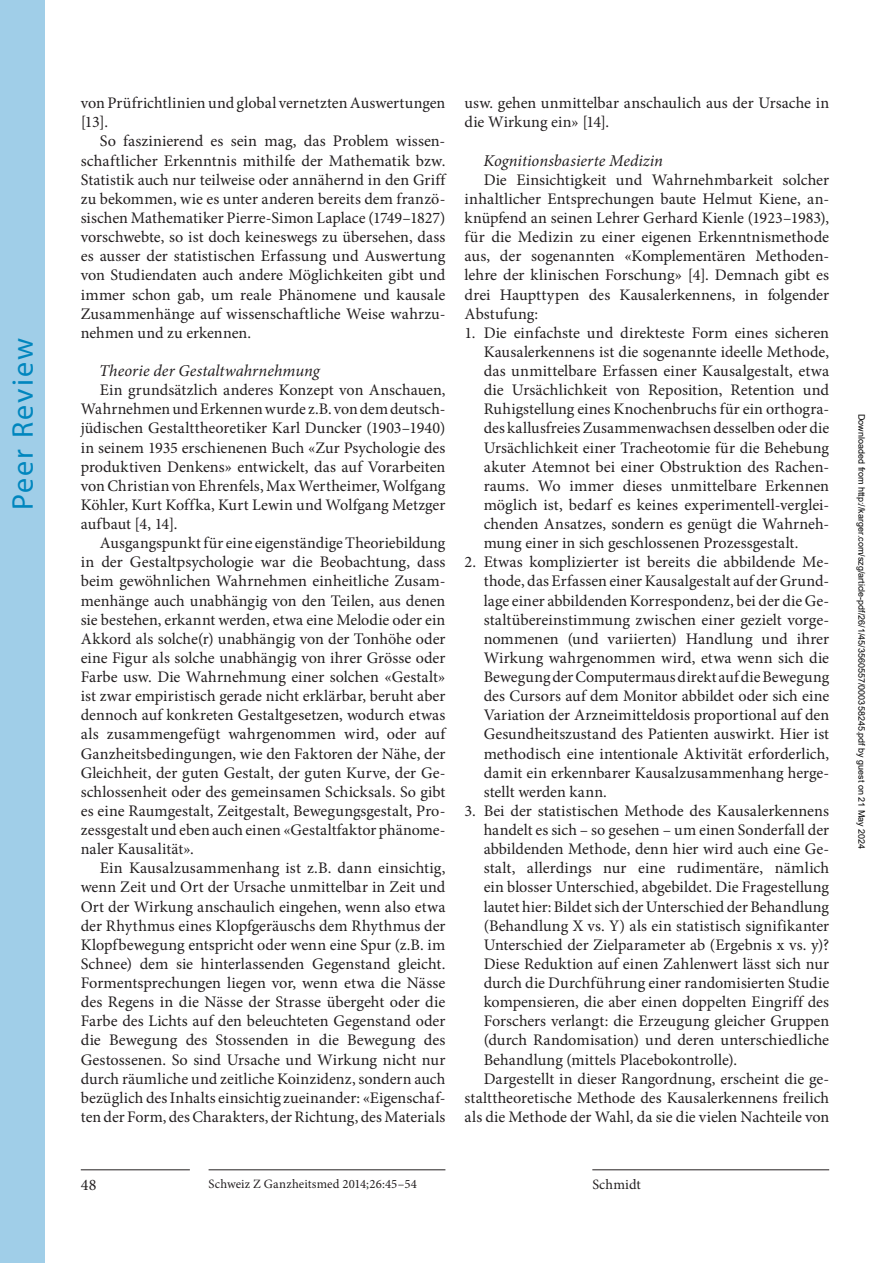
<style>
.page{position:relative;width:893px;height:1263px;background:#fff}
.page>*{position:absolute;margin:0;border:0;box-sizing:border-box;transform-origin:0 0}
.t1{font:30px "Myriad Pro";letter-spacing:.07em;color:#0086be}
.t2{font:italic 16.5px "Minion Pro";color:#231f20}
.t3{font:16.2px/19px "Minion Pro";color:#231f20;text-align:justify}
.t4{font:14.25px "Minion Pro";letter-spacing:.01em;color:#231f20}
.t5{font:12.75px "Minion Pro";letter-spacing:.015em;color:#231f20}
.t6{font:9px "Arial";color:#000}
</style>
<div class="page">
<hr style="left:81px;top:1169px;width:109px;height:1px;background:#231f20">
<hr style="left:209px;top:1169px;width:236px;height:1px;background:#231f20">
<hr style="left:592px;top:1169px;width:237px;height:1px;background:#231f20">
<div style="left:0;top:0;width:45px;height:1263px;background:#a0cee8"></div>
<h1 class="t1" style="left:4px;top:510px;width:174px;rotate:-90deg">Peer Review</h1>
<p class="t3" style="left:81px;top:94px;width:366px">von Prüfrichtlinien und global vernetzten Auswertungen [13].</p>
<p class="t3" style="left:81px;top:132px;width:366px;text-indent:19px">So faszinierend es sein mag, das Problem wissen&shy;schaftlicher Erkenntnis mithilfe der Mathematik bzw.<br>Statistik auch nur teilweise oder annähernd in den Griff zu bekommen, wie es unter anderen bereits dem franzö&shy;sischen Mathematiker Pierre-Simon Laplace (1749–1827) vorschwebte, so ist doch keineswegs zu übersehen, dass es ausser der statistischen Erfassung und Auswertung von Studiendaten auch andere Möglichkeiten gibt und immer schon gab, um reale Phänomene und kausale Zusammenhänge auf wissenschaftliche Weise wahrzu&shy;nehmen und zu erkennen.</p>
<p class="t2" style="left:99px;top:359px;width:222px">Theorie der Gestaltwahrnehmung</p>
<p class="t3" style="left:81px;top:380px;width:366px;text-indent:19px">Ein grundsätzlich anderes Konzept von Anschauen, Wahrnehmen und Erkennen wurde z.B. von dem deutsch&shy;jüdischen Gestalttheoretiker Karl Duncker (1903–1940) in seinem 1935 erschienenen Buch «Zur Psychologie des produktiven Denkens» entwickelt, das auf Vorarbeiten von Christian von Ehrenfels, Max Wertheimer, Wolfgang Köhler, Kurt Koffka, Kurt Lewin und Wolfgang Metzger aufbaut [4, 14].</p>
<p class="t3" style="left:81px;top:533px;width:366px;text-indent:19px">Ausgangspunkt für eine eigenständige Theoriebildung in der Gestaltpsychologie war die Beobachtung, dass beim gewöhnlichen Wahrnehmen einheitliche Zusam&shy;menhänge auch unabhängig von den Teilen, aus denen sie bestehen, erkannt werden, etwa eine Melodie oder ein Akkord als solche(r) unabhängig von der Tonhöhe oder eine Figur als solche unabhängig von ihrer Grösse oder Farbe usw. Die Wahrnehmung einer solchen «Gestalt» ist zwar empiristisch gerade nicht erklärbar, beruht aber dennoch auf konkreten Gestaltgesetzen, wodurch etwas als zusammengefügt wahrgenommen wird, oder auf Ganzheitsbedingungen, wie den Faktoren der Nähe, der Gleichheit, der guten Gestalt, der guten Kurve, der Ge&shy;schlossenheit oder des gemeinsamen Schicksals. So gibt es eine Raumgestalt, Zeitgestalt, Bewegungsgestalt, Pro&shy;zessgestalt und eben auch einen «Gestaltfaktor phänome&shy;naler Kausalität».</p>
<p class="t3" style="left:81px;top:859px;width:366px;text-indent:19px">Ein Kausalzusammenhang ist z.B. dann einsichtig, wenn Zeit und Ort der Ursache unmittelbar in Zeit und Ort der Wirkung anschaulich eingehen, wenn also etwa der Rhythmus eines Klopfgeräuschs dem Rhythmus der Klopfbewegung entspricht oder wenn eine Spur (z.B. im Schnee) dem sie hinterlassenden Gegenstand gleicht.<br>Formentsprechungen liegen vor, wenn etwa die Nässe des Regens in die Nässe der Strasse übergeht oder die Farbe des Lichts auf den beleuchteten Gegenstand oder die Bewegung des Stossenden in die Bewegung des Gestossenen. So sind Ursache und Wirkung nicht nur durch räumliche und zeitliche Koinzidenz, sondern auch bezüglich des Inhalts einsichtig zueinander: «Eigenschaf&shy;ten der Form, des Charakters, der Richtung, des Materials</p>
<p class="t3" style="left:465px;top:94px;width:366px">usw. gehen unmittelbar anschaulich aus der Ursache in die Wirkung ein» [14].</p>
<p class="t2" style="left:483px;top:149px;width:181px">Kognitionsbasierte Medizin</p>
<p class="t3" style="left:465px;top:170px;width:366px;text-align:left;text-indent:19px">Die Einsichtigkeit und Wahrnehmbarkeit solcher inhaltlicher Entsprechungen baute Helmut Kiene, an&shy;knüpfend an seinen Lehrer Gerhard Kienle (1923–1983), für die Medizin zu einer eigenen Erkenntnismethode aus, der sogenannten «Komplementären Methoden-- lehre der klinischen Forschung» [4]. Demnach gibt es drei Haupttypen des Kausalerkennens, in folgender Abstufung:</p>
<p class="t3" style="left:484px;top:323px;width:347px;text-indent:-19px">1. Die einfachste und direkteste Form eines sicheren Kausalerkennens ist die sogenannte ideelle Methode, das unmittelbare Erfassen einer Kausalgestalt, etwa die Ursächlichkeit von Reposition, Retention und Ruhigstellung eines Knochenbruchs für ein orthogra&shy;des kallusfreies Zusammenwachsen desselben oder die Ursächlichkeit einer Tracheotomie für die Behebung akuter Atemnot bei einer Obstruktion des Rachen&shy;raums. Wo immer dieses unmittelbare Erkennen möglich ist, bedarf es keines experimentell-verglei&shy;chenden Ansatzes, sondern es genügt die Wahrneh&shy;mung einer in sich geschlossenen Prozessgestalt.</p>
<p class="t3" style="left:484px;top:553px;width:347px;text-indent:-19px">2. Etwas komplizierter ist bereits die abbildende Me&shy;thode, das Erfassen einer Kausalgestalt auf der Grund&shy;lage einer abbildenden Korrespondenz, bei der die Ge&shy;staltübereinstimmung zwischen einer gezielt vorge&shy;nommenen (und variierten) Handlung und ihrer Wirkung wahrgenommen wird, etwa wenn sich die Bewegung der Computermaus direkt auf die Bewegung des Cursors auf dem Monitor abbildet oder sich eine Variation der Arzneimitteldosis proportional auf den Gesundheitszustand des Patienten auswirkt. Hier ist methodisch eine intentionale Aktivität erforderlich, damit ein erkennbarer Kausalzusammenhang herge&shy;stellt werden kann.</p>
<p class="t3" style="left:465px;top:801px;width:366px">3. Bei der statistischen Methode des Kausalerkennens</p>
<p class="t3" style="left:484px;top:820px;width:347px">handelt es sich – so gesehen – um einen Sonderfall der</p>
<p class="t3" style="left:484px;top:839px;width:347px">abbildenden Methode, denn hier wird auch eine Ge-</p>
<p class="t3" style="left:484px;top:859px;width:347px">stalt, allerdings nur eine rudimentäre, nämlich</p>
<p class="t3" style="left:484px;top:878px;width:347px">ein blosser Unterschied, abgebildet. Die Fragestellung</p>
<p class="t3" style="left:484px;top:897px;width:347px">lautet hier: Bildet sich der Unterschied der Behandlung</p>
<p class="t3" style="left:484px;top:916px;width:347px">(Behandlung X vs. Y) als ein statistisch signifikanter</p>
<p class="t3" style="left:484px;top:935px;width:347px">Unterschied der Zielparameter ab (Ergebnis x vs. y)?</p>
<p class="t3" style="left:484px;top:954px;width:347px">Diese Reduktion auf einen Zahlenwert lässt sich nur</p>
<p class="t3" style="left:484px;top:973px;width:347px">durch die Durchführung einer randomisierten Studie</p>
<p class="t3" style="left:484px;top:992px;width:347px">kompensieren, die aber einen doppelten Eingriff des</p>
<p class="t3" style="left:484px;top:1012px;width:347px">Forschers verlangt: die Erzeugung gleicher Gruppen</p>
<p class="t3" style="left:484px;top:1031px;width:347px">(durch Randomisation) und deren unterschiedliche</p>
<p class="t3" style="left:484px;top:1050px;width:255px">Behandlung (mittels Placebokontrolle).</p>
<p class="t3" style="left:484px;top:1069px;width:347px">Dargestellt in dieser Rangordnung, erscheint die ge-</p>
<p class="t3" style="left:465px;top:1088px;width:366px">stalttheoretische Methode des Kausalerkennens freilich</p>
<p class="t3" style="left:465px;top:1107px;width:366px">als die Methode der Wahl, da sie die vielen Nachteile von</p>
<p class="t3" style="left:81px;top:1175px;width:17px">48</p>
<p class="t5" style="left:209px;top:1175px;width:210px">Schweiz Z Ganzheitsmed 2014;26:45–54</p>
<p class="t4" style="left:592px;top:1175px;width:50px">Schmidt</p>
<p class="t6" style="left:865px;top:414px;width:436px;rotate:90deg">Downloaded from http://karger.com/szg/article-pdf/26/1/45/3560557/000358245.pdf by guest on 21 May 2024</p>
</div>
